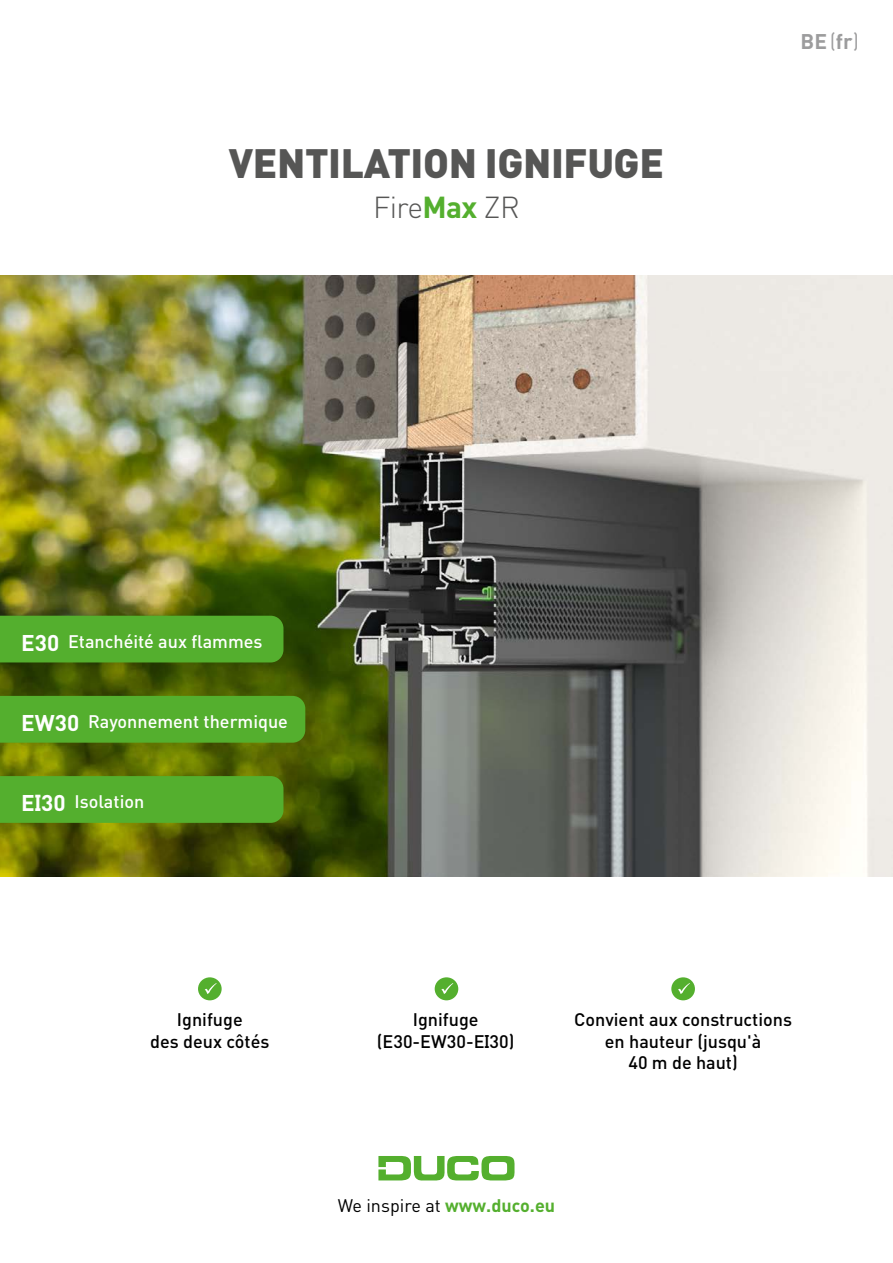
<style>
.page{position:relative;width:893px;height:1263px;background:#fff}
.page>*{position:absolute;margin:0;border:0;box-sizing:border-box;transform-origin:0 0}
.t1{font:900 40.5px "DINOT";letter-spacing:-.01em;color:#565655}
.t2{font:300 30px "DINOT";letter-spacing:-.02em;color:#565655}
.t3{font:700 21px "DINOT";color:#9c9c9d}
.t4{font:500 18px/21.6px "DINOT";color:#000;text-align:center}
.t5{font:500 18px "DINOT";color:#fff}
.t6{font:18px "DINOT";color:#000}
.s1{font-weight:700;color:#54af2e}
.s2{font-weight:400}
.s3{font-weight:700;font-size:22.5px}
.s4{font-family:"DIN Next Slab Pro";font-weight:700;font-size:23.7px}
.s5{font-family:"DIN Next Slab Pro";font-size:18.9px}
</style>
<div class="page">
<img style="left:0;top:276px;width:893px;height:600px">
<svg style="left:378px;top:1156px;width:137px;height:25px"></svg>
<div style="left:435px;top:977px;width:23px;height:23px;background:#54af2e;border-radius:50%"></div>
<svg style="left:441px;top:983px;width:12px;height:11px"></svg>
<div style="left:671px;top:977px;width:24px;height:23px;background:#54af2e;border-radius:50%"></div>
<svg style="left:678px;top:983px;width:12px;height:11px"></svg>
<div style="left:198px;top:977px;width:24px;height:23px;background:#54af2e;border-radius:50%"></div>
<svg style="left:205px;top:983px;width:12px;height:11px"></svg>
<div style="left:0;top:616px;width:283px;height:46px;background:#54af2e"></div>
<div style="left:0;top:696px;width:305px;height:47px;background:#54af2e"></div>
<div style="left:0;top:776px;width:283px;height:47px;background:#54af2e"></div>
<h1 class="t1" style="left:229px;top:136px;width:437px">VENTILATION IGNIFUGE</h1>
<h2 class="t2" style="left:373px;top:187px;width:148px">Fire<span class="s1">Max</span> ZR</h2>
<p class="t3" style="left:800px;top:27px;width:60px">BE<span class="s2">(</span>fr<span class="s2">)</span></p>
<p class="t5" style="left:21px;top:629px;width:243px"><span class="s3">E30</span> Etanchéité aux flammes</p>
<p class="t5" style="left:21px;top:709px;width:268px"><span class="s3">EW30</span> Rayonnement thermique</p>
<p class="t5" style="left:21px;top:789px;width:125px"><span class="s3">E</span><span class="s4">I</span><span class="s3">30</span> Isolation</p>
<p class="t4" style="left:150px;top:1008px;width:121px">Ignifuge<br>des deux côtés</p>
<p class="t4" style="left:377px;top:1008px;width:139px">Ignifuge (E30-EW30-E<span class="s5">I</span>30)</p>
<p class="t4" style="left:574px;top:1008px;width:219px">Convient aux constructions en hauteur (jusqu'à<br>40 m de haut)</p>
<p class="t6" style="left:338px;top:1193px;width:219px">We inspire at <span class="s1">www.duco.eu</span></p>
</div>
